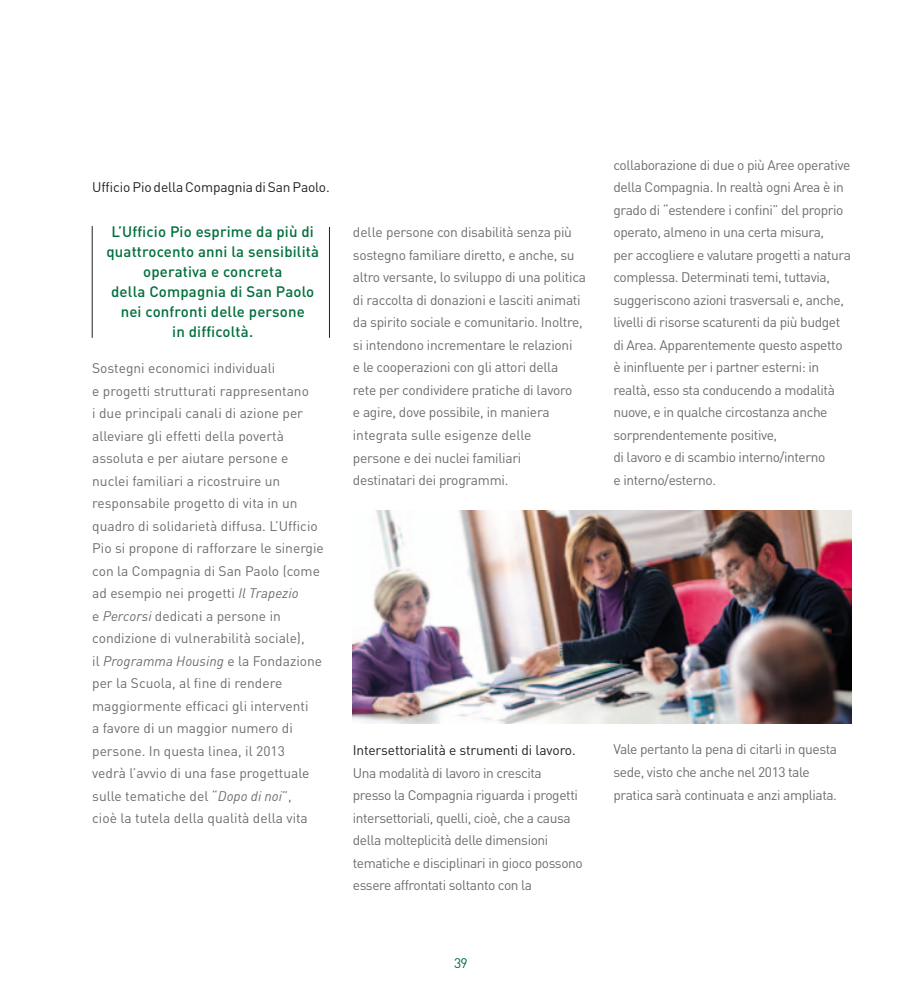
<style>
.page{position:relative;width:922px;height:993px;background:#fff}
.page>*{position:absolute;margin:0;border:0;box-sizing:border-box;transform-origin:0 0}
.t1{font:500 15px/20px "DIN";letter-spacing:.01em;color:#006f3c;text-align:center}
.t2{font:13.75px/22.5px "DIN";letter-spacing:-.03em;color:#6c6d70}
.t3{font:13.75px/22.5px "DIN";color:#6c6d70}
.t4{font:13.75px "DIN";letter-spacing:-.01em;color:#231f20}
.t5{font:13.75px "DIN";color:#006f3c}
.s1{font-style:italic}
</style>
<div class="page">
<img style="left:353px;top:510px;width:497px;height:213px">
<hr style="left:92px;top:226px;width:1px;height:111px;background:#231f20">
<hr style="left:329px;top:227px;width:1px;height:111px;background:#231f20">
<p class="t4" style="left:92px;top:178px;width:239px">Ufficio Pio della Compagnia di San Paolo.</p>
<p class="t1" style="left:106px;top:221px;width:214px">L’Ufficio Pio esprime da più di quattrocento anni la sensibilità operativa e concreta<br>della Compagnia di San Paolo nei confronti delle persone<br>in difficoltà.</p>
<p class="t3" style="left:92px;top:356px;width:233px">Sostegni economici individuali<br>e progetti strutturati rappresentano<br>i due principali canali di azione per alleviare gli effetti della povertà assoluta e per aiutare persone e nuclei familiari a ricostruire un responsabile progetto di vita in un quadro di solidarietà diffusa. L’Ufficio Pio si propone di rafforzare le sinergie con la Compagnia di San Paolo (come ad esempio nei progetti <span class="s1">Il Trapezio<br></span>e <span class="s1">Percorsi</span> dedicati a persone in condizione di vulnerabilità sociale),<br>il <span class="s1">Programma Housing</span> e la Fondazione per la Scuola, al fine di rendere maggiormente efficaci gli interventi<br>a favore di un maggior numero di persone. In questa linea, il 2013<br>vedrà l’avvio di una fase progettuale sulle tematiche del “<span class="s1">Dopo di noi</span>”,<br>cioè la tutela della qualità della vita</p>
<p class="t2" style="left:353px;top:221px;width:234px">delle persone con disabilità senza più sostegno familiare diretto, e anche, su altro versante, lo sviluppo di una politica di raccolta di donazioni e lasciti animati da spirito sociale e comunitario. Inoltre, si intendono incrementare le relazioni<br>e le cooperazioni con gli attori della<br>rete per condividere pratiche di lavoro<br>e agire, dove possibile, in maniera integrata sulle esigenze delle<br>persone e dei nuclei familiari destinatari dei programmi.</p>
<p class="t4" style="left:353px;top:741px;width:224px">Intersettorialità e strumenti di lavoro.</p>
<p class="t2" style="left:353px;top:760px;width:231px">Una modalità di lavoro in crescita presso la Compagnia riguarda i progetti intersettoriali, quelli, cioè, che a causa della molteplicità delle dimensioni tematiche e disciplinari in gioco possono essere affrontati soltanto con la</p>
<p class="t5" style="left:454px;top:954px;width:15px">39</p>
<p class="t2" style="left:613px;top:153px;width:239px">collaborazione di due o più Aree operative della Compagnia. In realtà ogni Area è in grado di “estendere i confini” del proprio operato, almeno in una certa misura,<br>per accogliere e valutare progetti a natura complessa. Determinati temi, tuttavia, suggeriscono azioni trasversali e, anche, livelli di risorse scaturenti da più budget di Area. Apparentemente questo aspetto è ininfluente per i partner esterni: in realtà, esso sta conducendo a modalità nuove, e in qualche circostanza anche sorprendentemente positive,<br>di lavoro e di scambio interno/interno<br>e interno/esterno.</p>
<p class="t2" style="left:613px;top:737px;width:225px">Vale pertanto la pena di citarli in questa sede, visto che anche nel 2013 tale pratica sarà continuata e anzi ampliata.</p>
</div>
